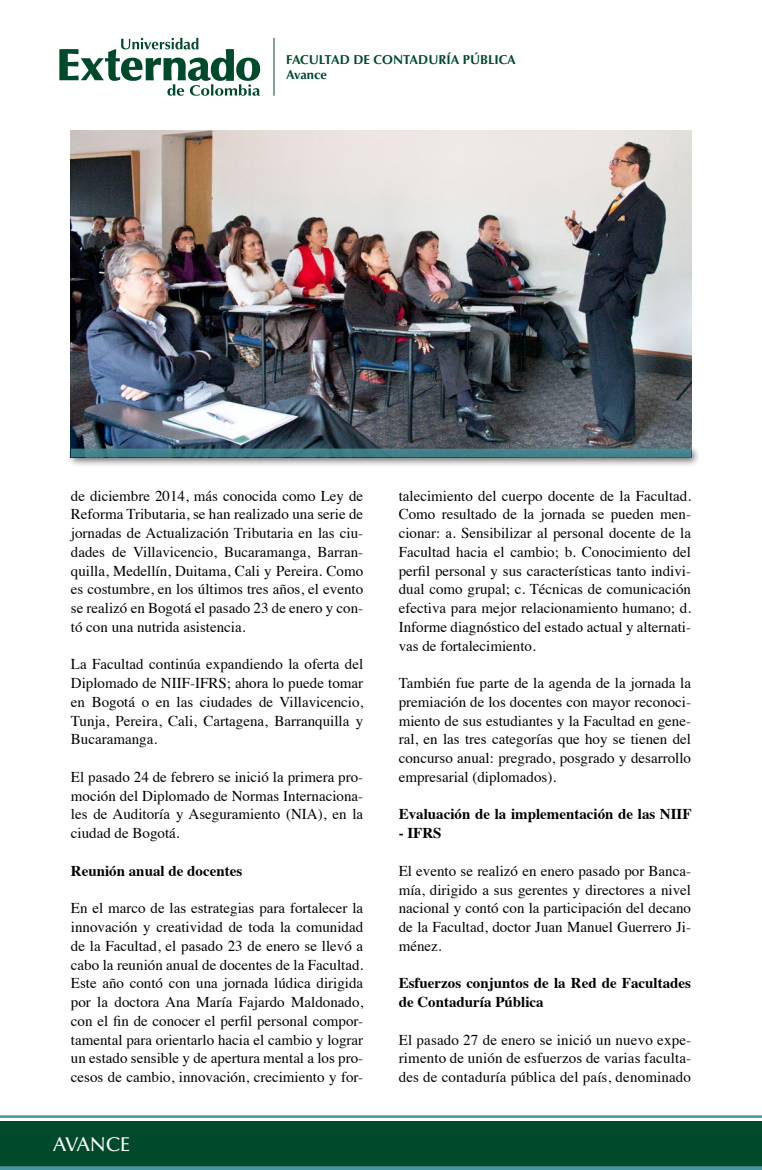
<style>
.page{position:relative;width:762px;height:1170px;background:#fff}
.page>*{position:absolute;margin:0;border:0;box-sizing:border-box;transform-origin:0 0}
.t1{font:500 20px "Optima";color:#fff}
.t2{font:15px/18.8px "Times";color:#000;text-align:justify}
.t3{font:700 15px/18.8px "Times";color:#000}
.t4{font:700 13px/15.5px "Optima";color:#004a2c}
</style>
<div class="page">
<img style="left:71px;top:131px;width:620px;height:313px">
<hr style="left:274px;top:38px;width:1px;height:58px;background:#004a2c">
<svg style="left:59px;top:38px;width:201px;height:58px"></svg>
<div style="left:0;top:1120px;width:762px;height:46px;background:#004a2c"></div>
<hr style="left:0;top:1166px;width:762px;height:3px;background:#47959f">
<hr style="left:0;top:1115px;width:762px;height:2px;background:#47959f">
<div style="left:66px;top:444px;width:635px;height:23px;background:#000;opacity:.58"></div>
<div style="left:71px;top:448px;width:620px;height:9px;background:#41808a"></div>
<p class="t4" style="left:286px;top:52px;width:231px">FACULTAD DE CONTADURÍA PÚBLICA<br>Avance</p>
<p class="t2" style="left:71px;top:485px;width:294px">de diciembre 2014, más conocida como Ley de Reforma Tributaria, se han realizado una serie de jornadas de Actualización Tributaria en las ciu&shy;dades de Villavicencio, Bucaramanga, Barran&shy;quilla, Medellín, Duitama, Cali y Pereira. Como es costumbre, en los últimos tres años, el evento se realizó en Bogotá el pasado 23 de enero y con&shy;tó con una nutrida asistencia.</p>
<p class="t2" style="left:71px;top:653px;width:294px">La Facultad continúa expandiendo la oferta del Diplomado de NIIF-IFRS; ahora lo puede tomar en Bogotá o en las ciudades de Villavicencio, Tunja, Pereira, Cali, Cartagena, Barranquilla y Bucaramanga.</p>
<p class="t2" style="left:71px;top:766px;width:294px">El pasado 24 de febrero se inició la primera pro&shy;moción del Diplomado de Normas Internaciona&shy;les de Auditoría y Aseguramiento (NIA), en la ciudad de Bogotá.</p>
<p class="t3" style="left:71px;top:859px;width:173px">Reunión anual de docentes</p>
<p class="t2" style="left:71px;top:897px;width:294px">En el marco de las estrategias para fortalecer la innovación y creatividad de toda la comunidad de la Facultad, el pasado 23 de enero se llevó a cabo la reunión anual de docentes de la Facultad.<br>Este año contó con una jornada lúdica dirigida por la doctora Ana María Fajardo Maldonado, con el fin de conocer el perfil personal compor&shy;tamental para orientarlo hacia el cambio y lograr un estado sensible y de apertura mental a los pro&shy;cesos de cambio, innovación, crecimiento y for-</p>
<h1 class="t1" style="left:53px;top:1133px;width:79px">AVANCE</h1>
<p class="t2" style="left:399px;top:485px;width:294px">talecimiento del cuerpo docente de la Facultad.<br>Como resultado de la jornada se pueden men&shy;cionar: a. Sensibilizar al personal docente de la Facultad hacia el cambio; b. Conocimiento del perfil personal y sus características tanto indivi&shy;dual como grupal; c. Técnicas de comunicación efectiva para mejor relacionamiento humano; d.<br>Informe diagnóstico del estado actual y alternati&shy;vas de fortalecimiento.</p>
<p class="t2" style="left:399px;top:672px;width:294px">También fue parte de la agenda de la jornada la premiación de los docentes con mayor reconoci&shy;miento de sus estudiantes y la Facultad en gene&shy;ral, en las tres categorías que hoy se tienen del concurso anual: pregrado, posgrado y desarrollo empresarial (diplomados).</p>
<p class="t3" style="left:399px;top:803px;width:294px">Evaluación de la implementación de las NIIF</p>
<p class="t3" style="left:399px;top:822px;width:44px">- IFRS</p>
<p class="t2" style="left:399px;top:860px;width:294px">El evento se realizó en enero pasado por Banca&shy;mía, dirigido a sus gerentes y directores a nivel nacional y contó con la participación del decano de la Facultad, doctor Juan Manuel Guerrero Ji&shy;ménez.</p>
<p class="t3" style="left:399px;top:972px;width:294px">Esfuerzos conjuntos de la Red de Facultades de Contaduría Pública</p>
<p class="t2" style="left:399px;top:1028px;width:294px">El pasado 27 de enero se inició un nuevo expe&shy;rimento de unión de esfuerzos de varias faculta&shy;des de contaduría pública del país, denominado</p>
</div>
